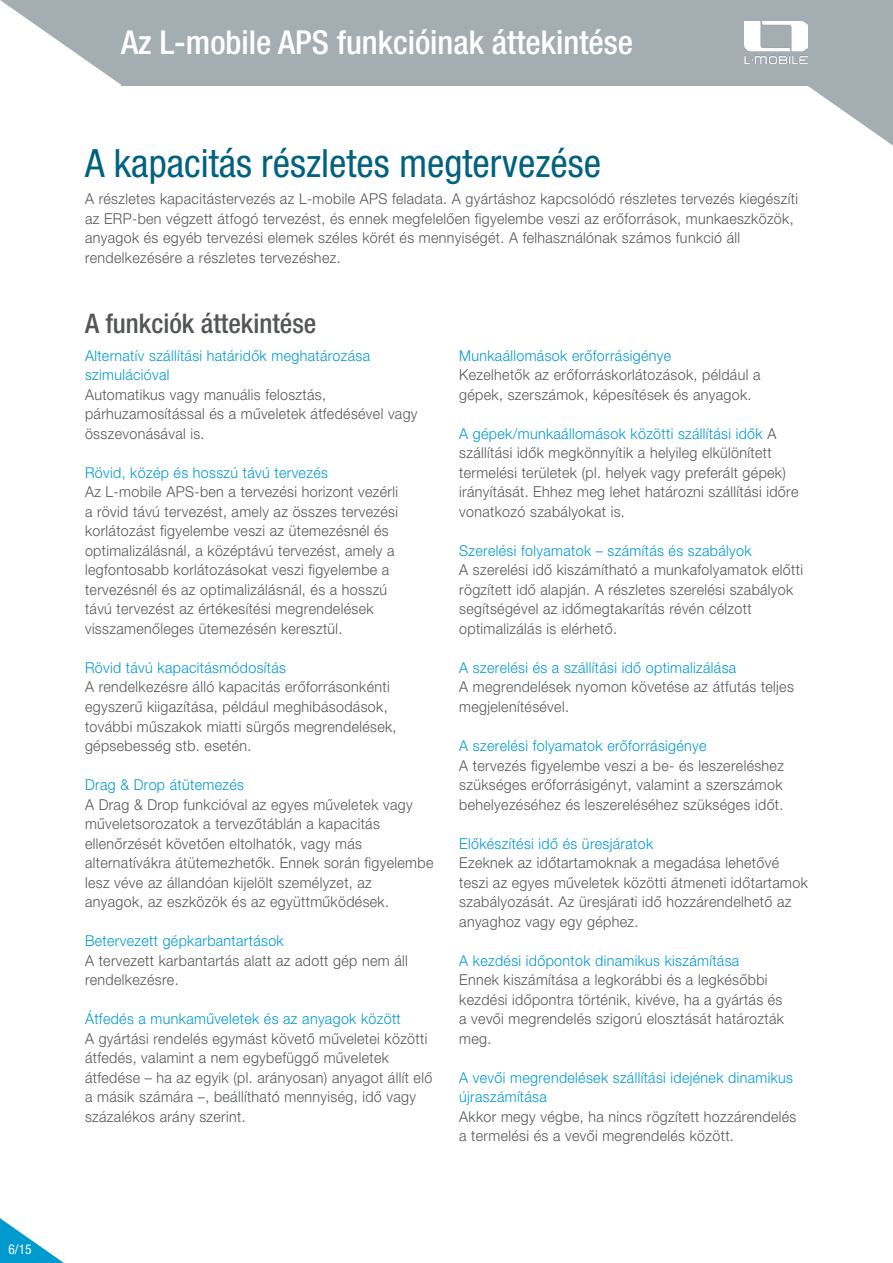
<style>
.page{position:relative;width:893px;height:1263px;background:#fff}
.page>*{position:absolute;margin:0;border:0;box-sizing:border-box;transform-origin:0 0}
.t1{font:condensed 39px "Helvetica Neue LT Pro";color:#006180}
.t2{font:500 condensed 33px "Helvetica Neue LT Pro";color:#fff}
.t3{font:500 condensed 27px "Helvetica Neue LT Pro";color:#545656}
.t4{font:300 15px/19.5px "Helvetica Neue LT Pro";letter-spacing:.025em;color:#545656;scale:.95 1}
.t5{font:300 15px/19.5px "Helvetica Neue LT Pro";letter-spacing:.025em;color:#0099d0;scale:.95 1}
.t6{font:condensed 13.5px "Helvetica Neue LT Pro";color:#fff}
.s1{color:#0099d0}
</style>
<div class="page">
<svg style="left:0;top:1218px;width:64px;height:45px"></svg>
<svg style="left:0;top:0;width:121px;height:85px"></svg>
<div style="left:121px;top:0;width:772px;height:85px;background:#a4adb2"></div>
<img style="left:744px;top:21px;width:54px;height:43px">
<svg style="left:798px;top:21px;width:95px;height:125px"></svg>
<p class="t6" style="left:6px;top:1242px;width:24px">6/15</p>
<p class="t6" style="left:9px;top:1242px;width:25px">6/15</p>
<h2 class="t2" style="left:121px;top:23px;width:513px">Az L-mobile APS funkcióinak áttekintése</h2>
<h1 class="t1" style="left:85px;top:140px;width:517px">A kapacitás részletes megtervezése</h1>
<p class="t4" style="left:85px;top:189px;width:752px">A részletes kapacitástervezés az L-mobile APS feladata. A gyártáshoz kapcsolódó részletes tervezés kiegészíti az ERP-ben végzett átfogó tervezést, és ennek megfelelően figyelembe veszi az erőforrások, munkaeszközök, anyagok és egyéb tervezési elemek széles körét és mennyiségét. A felhasználónak számos funkció áll rendelkezésére a részletes tervezéshez.</p>
<h3 class="t3" style="left:85px;top:308px;width:233px">A funkciók áttekintése</h3>
<p class="t5" style="left:85px;top:346px;width:302px">Alternatív szállítási határidők meghatározása szimulációval</p>
<p class="t4" style="left:85px;top:385px;width:352px">Automatikus vagy manuális felosztás, párhuzamosítással és a műveletek átfedésével vagy összevonásával is.</p>
<p class="t5" style="left:85px;top:463px;width:257px">Rövid, közép és hosszú távú tervezés</p>
<p class="t4" style="left:85px;top:482px;width:331px">Az L-mobile APS-ben a tervezési horizont vezérli a rövid távú tervezést, amely az összes tervezési korlátozást figyelembe veszi az ütemezésnél és optimalizálásnál, a középtávú tervezést, amely a legfontosabb korlátozásokat veszi figyelembe a tervezésnél és az optimalizálásnál, és a hosszú távú tervezést az értékesítési megrendelések visszamenőleges ütemezésén keresztül.</p>
<p class="t5" style="left:85px;top:658px;width:213px">Rövid távú kapacitásmódosítás</p>
<p class="t4" style="left:85px;top:677px;width:329px">A rendelkezésre álló kapacitás erőforrásonkénti egyszerű kiigazítása, például meghibásodások, további műszakok miatti sürgős megrendelések, gépsebesség stb. esetén.</p>
<p class="t5" style="left:85px;top:775px;width:169px">Drag &amp; Drop átütemezés</p>
<p class="t4" style="left:85px;top:794px;width:368px">A Drag &amp; Drop funkcióval az egyes műveletek vagy műveletsorozatok a tervezőtáblán a kapacitás ellenőrzését követően eltolhatók, vagy más alternatívákra átütemezhetők. Ennek során figyelembe lesz véve az állandóan kijelölt személyzet, az anyagok, az eszközök és az együttműködések.</p>
<p class="t5" style="left:85px;top:931px;width:211px">Betervezett gépkarbantartások</p>
<p class="t4" style="left:85px;top:950px;width:341px">A tervezett karbantartás alatt az adott gép nem áll rendelkezésre.</p>
<p class="t5" style="left:85px;top:1009px;width:334px">Átfedés a munkaműveletek és az anyagok között</p>
<p class="t4" style="left:85px;top:1028px;width:367px">A gyártási rendelés egymást követő műveletei közötti átfedés, valamint a nem egybefüggő műveletek átfedése – ha az egyik (pl. arányosan) anyagot állít elő a másik számára –, beállítható mennyiség, idő vagy százalékos arány szerint.</p>
<p class="t5" style="left:459px;top:346px;width:225px">Munkaállomások erőforrásigénye</p>
<p class="t4" style="left:459px;top:365px;width:318px">Kezelhetők az erőforráskorlátozások, például a gépek, szerszámok, képesítések és anyagok.</p>
<p class="t4" style="left:459px;top:424px;width:358px"><span class="s1">A gépek/munkaállomások közötti szállítási idők</span> A szállítási idők megkönnyítik a helyileg elkülönített termelési területek (pl. helyek vagy preferált gépek) irányítását. Ehhez meg lehet határozni szállítási időre vonatkozó szabályokat is.</p>
<p class="t5" style="left:459px;top:541px;width:309px">Szerelési folyamatok – számítás és szabályok</p>
<p class="t4" style="left:459px;top:560px;width:363px">A szerelési idő kiszámítható a munkafolyamatok előtti rögzített idő alapján. A részletes szerelési szabályok segítségével az időmegtakarítás révén célzott optimalizálás is elérhető.</p>
<p class="t5" style="left:459px;top:658px;width:293px">A szerelési és a szállítási idő optimalizálása</p>
<p class="t4" style="left:459px;top:677px;width:354px">A megrendelések nyomon követése az átfutás teljes megjelenítésével.</p>
<p class="t5" style="left:459px;top:736px;width:262px">A szerelési folyamatok erőforrásigénye</p>
<p class="t4" style="left:459px;top:755px;width:343px;text-align:justify">A tervezés figyelembe veszi a be- és leszereléshez szükséges erőforrásigényt, valamint a szerszámok behelyezéséhez és leszereléséhez szükséges időt.</p>
<p class="t5" style="left:459px;top:833px;width:206px">Előkészítési idő és üresjáratok</p>
<p class="t4" style="left:459px;top:853px;width:368px">Ezeknek az időtartamoknak a megadása lehetővé teszi az egyes műveletek közötti átmeneti időtartamok szabályozását. Az üresjárati idő hozzárendelhető az anyaghoz vagy egy géphez.</p>
<p class="t5" style="left:459px;top:950px;width:296px">A kezdési időpontok dinamikus kiszámítása</p>
<p class="t4" style="left:459px;top:970px;width:343px">Ennek kiszámítása a legkorábbi és a legkésőbbi kezdési időpontra történik, kivéve, ha a gyártás és a vevői megrendelés szigorú elosztását határozták meg.</p>
<p class="t5" style="left:459px;top:1067px;width:353px">A vevői megrendelések szállítási idejének dinamikus újraszámítása</p>
<p class="t4" style="left:459px;top:1106px;width:356px">Akkor megy végbe, ha nincs rögzített hozzárendelés a termelési és a vevői megrendelés között.</p>
</div>
